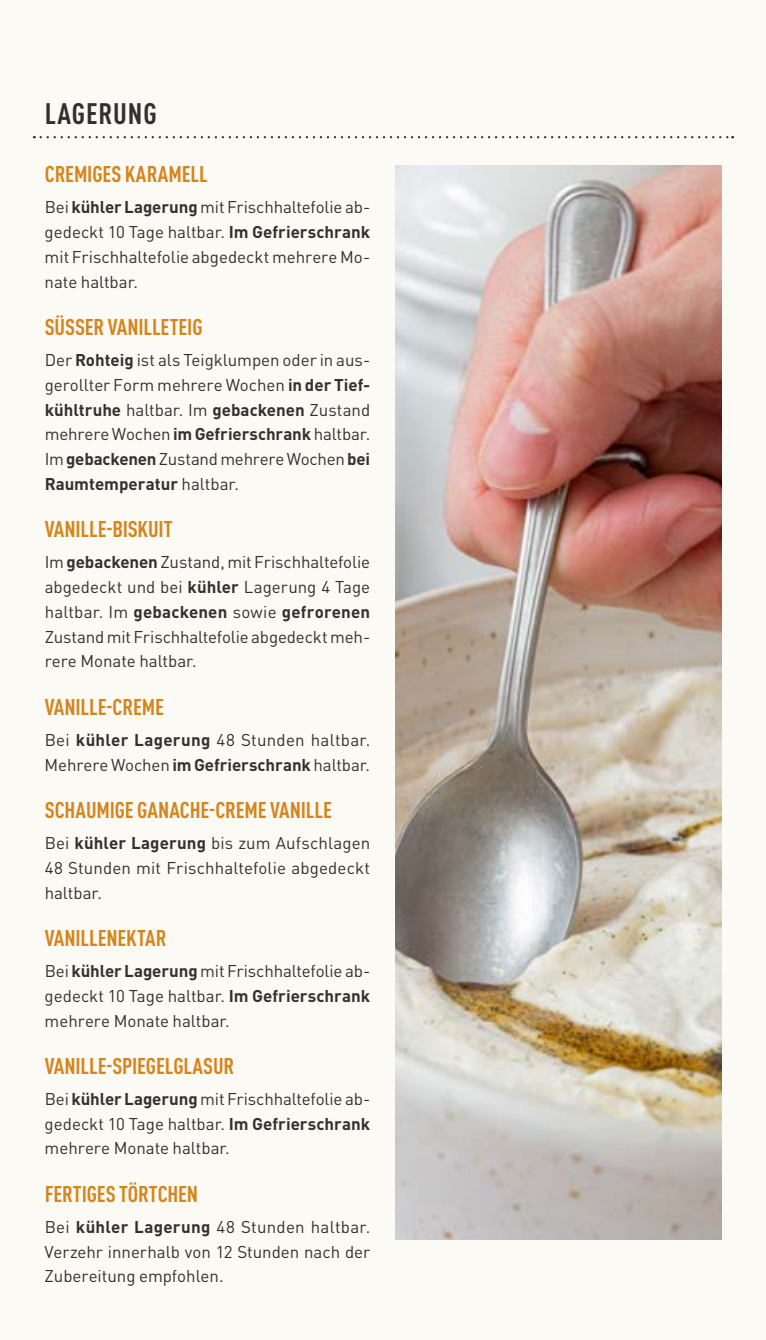
<style>
.page{position:relative;width:766px;height:1340px;background:#fff}
.page>*{position:absolute;margin:0;border:0;box-sizing:border-box;transform-origin:0 0}
.t1{font:700 condensed 29.25px "DINOT";letter-spacing:.03em;color:#33302e}
.t2{font:700 condensed 22.5px "DINOT";letter-spacing:-.005em;color:#d5851d}
.t3{font:16.88px/24.8px "DINOT";color:#33302e;text-align:justify}
.s1{font-weight:700}
</style>
<div class="page">
<div style="left:0;top:0;width:765px;height:1339px;background:#fcfaf5"></div>
<svg style="left:41px;top:136px;width:692px;height:2px"></svg>
<img style="left:395px;top:165px;width:326px;height:1074px">
<h1 class="t1" style="left:45px;top:96px;width:113px">LAGERUNG</h1>
<h2 class="t2" style="left:45px;top:161px;width:164px">CREMIGES KARAMELL</h2>
<p class="t3" style="left:45px;top:194px;width:327px">Bei <span class="s1">kühler Lagerung</span> mit Frischhaltefolie ab&shy;gedeckt 10 Tage haltbar. <span class="s1">Im Gefrierschrank </span>mit Frischhaltefolie abgedeckt mehrere Mo&shy;nate haltbar.</p>
<h2 class="t2" style="left:45px;top:313px;width:159px">SÜSSER VANILLETEIG</h2>
<p class="t3" style="left:45px;top:347px;width:327px">Der <span class="s1">Rohteig</span> ist als Teigklumpen oder in aus&shy;gerollter Form mehrere Wochen <span class="s1">in der Tief&shy;kühltruhe</span> haltbar. Im <span class="s1">gebackenen</span> Zustand mehrere Wochen <span class="s1">im Gefrierschrank</span> haltbar.<br>Im <span class="s1">gebackenen</span> Zustand mehrere Wochen <span class="s1">bei Raumtemperatur</span> haltbar.</p>
<h2 class="t2" style="left:45px;top:515px;width:129px">VANILLE-BISKUIT</h2>
<p class="t3" style="left:45px;top:549px;width:327px">Im <span class="s1">gebackenen</span> Zustand, mit Frischhaltefolie abgedeckt und bei <span class="s1">kühler</span> Lagerung 4 Tage haltbar. Im <span class="s1">gebackenen</span> sowie <span class="s1">gefrorenen </span>Zustand mit Frischhaltefolie abgedeckt meh&shy;rere Monate haltbar.</p>
<h2 class="t2" style="left:45px;top:693px;width:121px">VANILLE-CREME</h2>
<p class="t3" style="left:45px;top:726px;width:327px">Bei <span class="s1">kühler Lagerung</span> 48 Stunden haltbar.<br>Mehrere Wochen <span class="s1">im Gefrierschrank</span> haltbar.</p>
<h2 class="t2" style="left:45px;top:796px;width:288px">SCHAUMIGE GANACHE-CREME VANILLE</h2>
<p class="t3" style="left:45px;top:829px;width:327px">Bei <span class="s1">kühler Lagerung</span> bis zum Aufschlagen 48 Stunden mit Frischhaltefolie abgedeckt haltbar.</p>
<h2 class="t2" style="left:45px;top:924px;width:123px">VANILLENEKTAR</h2>
<p class="t3" style="left:45px;top:957px;width:327px">Bei <span class="s1">kühler Lagerung</span> mit Frischhaltefolie ab&shy;gedeckt 10 Tage haltbar. <span class="s1">Im Gefrierschrank </span>mehrere Monate haltbar.</p>
<h2 class="t2" style="left:45px;top:1052px;width:191px">VANILLE-SPIEGELGLASUR</h2>
<p class="t3" style="left:45px;top:1085px;width:327px">Bei <span class="s1">kühler Lagerung</span> mit Frischhaltefolie ab&shy;gedeckt 10 Tage haltbar. <span class="s1">Im Gefrierschrank </span>mehrere Monate haltbar.</p>
<h2 class="t2" style="left:45px;top:1180px;width:155px">FERTIGES TÖRTCHEN</h2>
<p class="t3" style="left:45px;top:1213px;width:327px">Bei <span class="s1">kühler Lagerung</span> 48 Stunden haltbar.<br>Verzehr innerhalb von 12 Stunden nach der Zubereitung empfohlen.</p>
</div>
